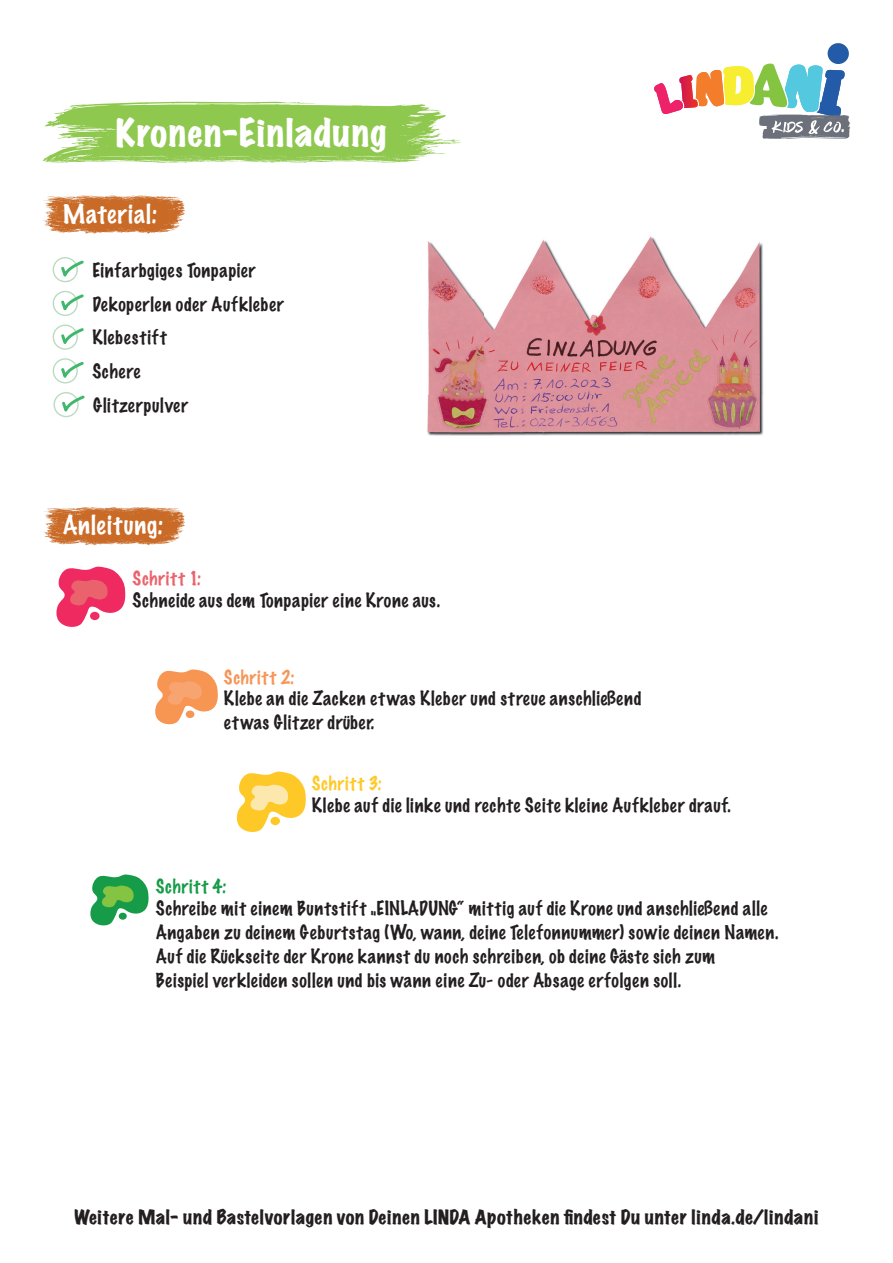
<style>
.page{position:relative;width:893px;height:1263px;background:#fff}
.page>*{position:absolute;margin:0;border:0;box-sizing:border-box;transform-origin:0 0}
.t1{font:expanded 34.5px "Marker Felt";letter-spacing:.035em;color:#fff}
.t2{font:100 24px "Marker Felt";letter-spacing:.045em;color:#fff}
.t3{font:100 18px/24px "Marker Felt";letter-spacing:.04em;color:#231f20}
.t4{font:expanded 18px "Marker Felt";letter-spacing:.035em;color:#231f20}
.t5{font:100 17.55px "Marker Felt";letter-spacing:.05em;color:#ea636c}
.t6{font:100 17.55px "Marker Felt";letter-spacing:.05em;color:#f79555}
.t7{font:100 17.55px "Marker Felt";letter-spacing:.05em;color:#fec927}
.t8{font:100 17.55px "Marker Felt";letter-spacing:.05em;color:#169c48}
</style>
<div class="page">
<svg style="left:654px;top:43px;width:196px;height:96px"></svg>
<svg style="left:56px;top:566px;width:69px;height:61px"></svg>
<div style="left:90px;top:612px;width:10px;height:8px;background:#ee2d62;border-radius:50%"></div>
<svg style="left:155px;top:669px;width:63px;height:56px"></svg>
<div style="left:186px;top:710px;width:8px;height:8px;background:#f79553;border-radius:50%"></div>
<svg style="left:236px;top:771px;width:70px;height:61px"></svg>
<div style="left:270px;top:817px;width:10px;height:8px;background:#fec927;border-radius:50%"></div>
<svg style="left:90px;top:874px;width:59px;height:52px"></svg>
<div style="left:119px;top:913px;width:8px;height:7px;background:#169c48;border-radius:50%"></div>
<svg style="left:53px;top:257px;width:31px;height:25px"></svg>
<svg style="left:53px;top:291px;width:31px;height:25px"></svg>
<svg style="left:53px;top:325px;width:31px;height:25px"></svg>
<svg style="left:54px;top:392px;width:31px;height:25px"></svg>
<svg style="left:53px;top:358px;width:31px;height:25px"></svg>
<img style="left:427px;top:236px;width:337px;height:200px">
<svg style="left:43px;top:101px;width:418px;height:62px;background:#a6d372"></svg>
<svg style="left:43px;top:196px;width:142px;height:38px;background:#d2854f"></svg>
<svg style="left:43px;top:507px;width:142px;height:38px;background:#d2854f"></svg>
<h1 class="t1" style="left:116px;top:115px;width:272px">Kronen-Einladung</h1>
<h2 class="t2" style="left:63px;top:202px;width:96px">Material:</h2>
<p class="t3" style="left:92px;top:254px;width:193px;line-height:33.8px">Einfarbgiges Tonpapier<br>Dekoperlen oder Aufkleber<br>Klebestift</p>
<p class="t3" style="left:92px;top:360px;width:49px">Schere</p>
<p class="t3" style="left:93px;top:394px;width:96px">Glitzerpulver</p>
<h2 class="t2" style="left:63px;top:513px;width:102px">Anleitung:</h2>
<p class="t5" style="left:133px;top:570px;width:70px">Schritt 1:</p>
<p class="t3" style="left:133px;top:589px;width:309px">Schneide aus dem Tonpapier eine Krone aus.</p>
<p class="t6" style="left:224px;top:668px;width:72px">Schritt 2:</p>
<p class="t3" style="left:224px;top:687px;width:419px">Klebe an die Zacken etwas Kleber und streue anschließend etwas Glitzer drüber.</p>
<p class="t7" style="left:312px;top:775px;width:71px">Schritt 3:</p>
<p class="t3" style="left:312px;top:794px;width:421px">Klebe auf die linke und rechte Seite kleine Aufkleber drauf.</p>
<p class="t8" style="left:156px;top:878px;width:72px">Schritt 4:</p>
<p class="t3" style="left:156px;top:897px;width:624px">Schreibe mit einem Buntstift „EINLADUNG“ mittig auf die Krone und anschließend alle Angaben zu deinem Geburtstag (Wo, wann, deine Telefonnummer) sowie deinen Namen.<br>Auf die Rückseite der Krone kannst du noch schreiben, ob deine Gäste sich zum<br>Beispiel verkleiden sollen und bis wann eine Zu- oder Absage erfolgen soll.</p>
<p class="t4" style="left:75px;top:1208px;width:745px">Weitere Mal- und Bastelvorlagen von Deinen LINDA Apotheken findest Du unter linda.de/lindani</p>
</div>
